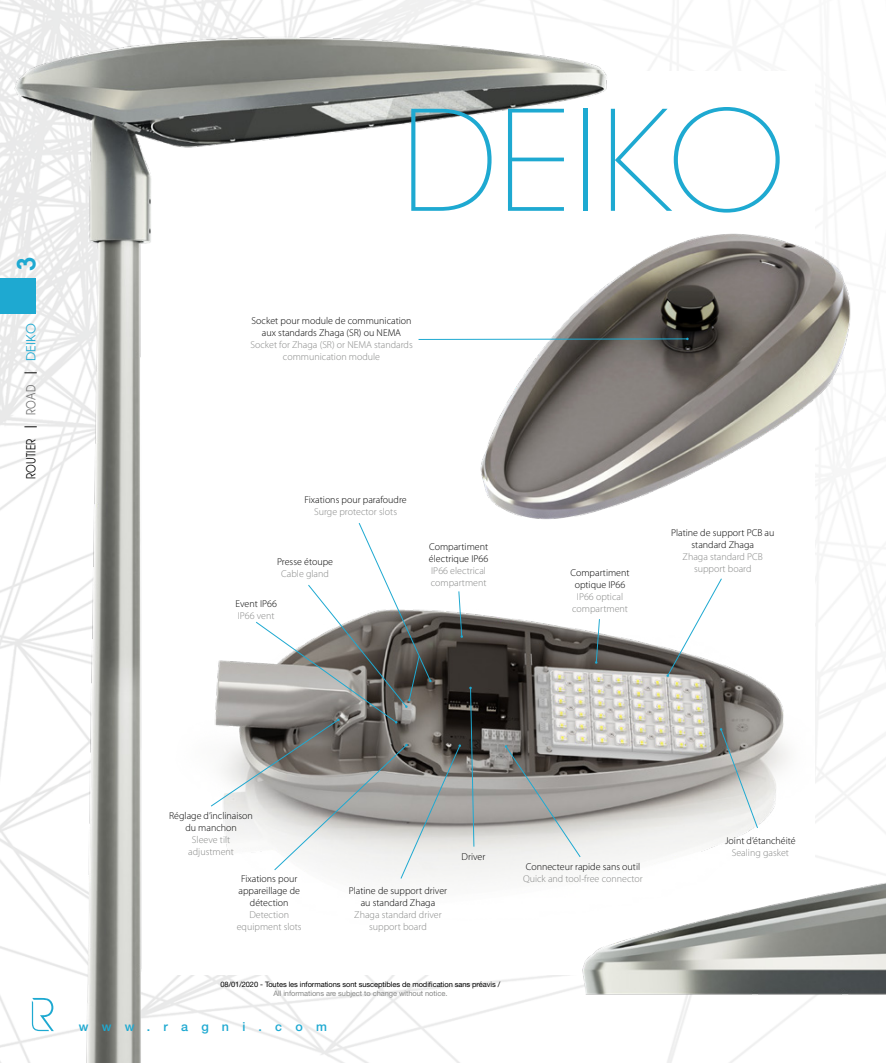
<style>
.page{position:relative;width:886px;height:1063px;background:#fff}
.page>*{position:absolute;margin:0;border:0;box-sizing:border-box;transform-origin:0 0}
.t1{font:200 137.88px "ITC Avant Garde Std";color:#1ea9d1}
.t2{font:600 25px "Avant Garde";color:#1ea9d1}
.t3{font:12.5px "Avant Garde";letter-spacing:.02em;color:#000;scale:.8 1}
.t4{font:500 12.5px "Helvetica Neue LT Std";letter-spacing:1.055em;color:#1ea9d1}
.t5{font:300 10px/12px "Myriad Pro";color:#000;text-align:center}
.t6{font:300 10px/12px "Myriad Pro";color:#868786;text-align:center}
.t7{font:7.5px/8.8px "Helvetica Neue LT Std";letter-spacing:-.01em;color:#000;text-align:center}
.s1{color:#6e6e6e}
.s2{color:#1ea9d1}
.s3{color:#868786}
</style>
<div class="page">
<img style="left:0;top:0;width:674px;height:1063px">
<img style="left:477px;top:638px;width:409px;height:425px">
<img style="left:151px;top:575px;width:677px;height:358px">
<svg style="left:469px;top:687px;width:5px;height:160px"></svg>
<svg style="left:504px;top:745px;width:77px;height:113px;background:#a5a4a1"></svg>
<svg style="left:720px;top:728px;width:38px;height:101px;background:#bfc0be"></svg>
<svg style="left:210px;top:522px;width:253px;height:357px"></svg>
<svg style="left:595px;top:618px;width:5px;height:46px"></svg>
<svg style="left:666px;top:578px;width:56px;height:99px"></svg>
<img style="left:470px;top:218px;width:381px;height:316px">
<svg style="left:418px;top:337px;width:271px;height:3px"></svg>
<div style="left:0;top:278px;width:35px;height:35px;background:#1ea9d1"></div>
<svg style="left:32px;top:998px;width:22px;height:33px"></svg>
<h2 class="t2" style="left:10px;top:271px;width:16px;rotate:-90deg">3</h2>
<p class="t3" style="left:23px;top:479px;width:197px;rotate:-90deg">ROUTIER | <span class="s1">ROAD</span> | <span class="s2">DEIKO</span></p>
<p class="t1" style="left:401px;top:80px;width:386px">DEIKO</p>
<p class="t5" style="left:252px;top:315px;width:161px">Socket pour module de communication aux standards Zhaga (SR) ou NEMA</p>
<p class="t6" style="left:250px;top:339px;width:164px">Socket for Zhaga (SR) or NEMA standards communication module</p>
<p class="t5" style="left:305px;top:494px;width:104px">Fixations pour parafoudre</p>
<p class="t6" style="left:314px;top:506px;width:84px">Surge protector slots</p>
<p class="t5" style="left:277px;top:555px;width:57px">Presse étoupe</p>
<p class="t6" style="left:281px;top:567px;width:49px">Cable gland</p>
<p class="t5" style="left:235px;top:598px;width:43px">Event IP66</p>
<p class="t6" style="left:238px;top:610px;width:38px">IP66 vent</p>
<p class="t5" style="left:429px;top:540px;width:61px;text-align:left">Compartiment électrique IP66</p>
<p class="t6" style="left:431px;top:564px;width:57px;text-align:left">IP66 electrical compartment</p>
<p class="t5" style="left:570px;top:567px;width:61px">Compartiment optique IP66</p>
<p class="t6" style="left:572px;top:591px;width:57px">IP66 optical compartment</p>
<p class="t5" style="left:671px;top:527px;width:105px">Platine de support PCB au standard Zhaga</p>
<p class="t6" style="left:682px;top:551px;width:82px">Zhaga standard PCB support board</p>
<p class="t5" style="left:169px;top:810px;width:85px">Réglage d’inclinaison du manchon</p>
<p class="t6" style="left:188px;top:834px;width:47px">Sleeve tilt adjustment</p>
<p class="t5" style="left:238px;top:872px;width:63px">Fixations pour appareillage de détection</p>
<p class="t6" style="left:237px;top:908px;width:66px">Detection equipment slots</p>
<p class="t5" style="left:349px;top:884px;width:100px">Platine de support driver au standard Zhaga</p>
<p class="t6" style="left:354px;top:908px;width:89px">Zhaga standard driver support board</p>
<p class="t5" style="left:461px;top:850px;width:25px">Driver</p>
<p class="t7" style="left:221px;top:980px;width:281px">08/01/2020 - Toutes les informations sont susceptibles de modification sans préavis /<br><span class="s3">All informations are subject to change without notice.</span></p>
<p class="t4" style="left:79px;top:1019px;width:250px">www.ragni.com</p>
<p class="t5" style="left:526px;top:860px;width:116px">Connecteur rapide sans outil</p>
<p class="t6" style="left:523px;top:872px;width:121px">Quick and tool-free connector</p>
<p class="t5" style="left:725px;top:834px;width:72px">Joint d’étanchéité</p>
<p class="t6" style="left:732px;top:846px;width:59px">Sealing gasket</p>
</div>
